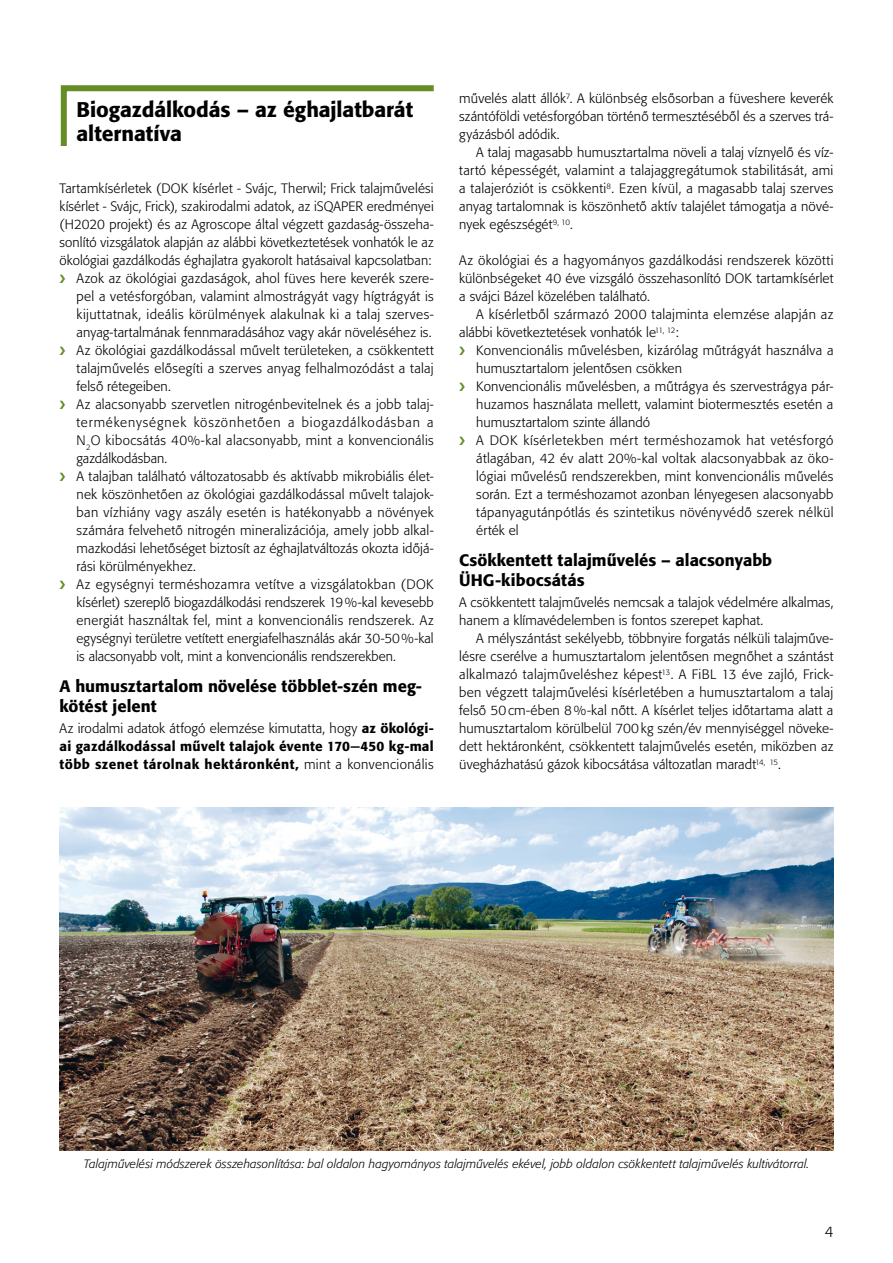
<style>
.page{position:relative;width:893px;height:1263px;background:#fff}
.page>*{position:absolute;margin:0;border:0;box-sizing:border-box;transform-origin:0 0}
.t1{font:500 21px/24px "Formata";color:#000}
.t2{font:500 16.5px/20.2px "Formata";color:#000}
.t3{font:300 15px "Formata";color:#000}
.t4{font:300 13.5px/18px "Formata";letter-spacing:.015em;color:#000;text-align:justify}
.t5{font:500 13.5px/18px "Formata";letter-spacing:.03em;color:#000;text-align:justify}
.t6{font:300 13.5px "Formata";letter-spacing:.04em;color:#000}
.t7{font:300 13.5px "Formata";letter-spacing:.06em;color:#000}
.t8{font:italic 300 12px "Formata";letter-spacing:.01em;color:#000}
.s1{color:#658c25}
.s2{font-weight:300}
</style>
<div class="page">
<img style="left:60px;top:808px;width:773px;height:343px">
<svg style="left:60px;top:85px;width:374px;height:61px"></svg>
<h1 class="t1" style="left:77px;top:97px;width:338px">Biogazdálkodás – az éghajlatbarát alternatíva</h1>
<p class="t4" style="left:60px;top:179px;width:376px">Tartamkísérletek (DOK kísérlet - Svájc, Therwil; Frick talajművelési</p>
<p class="t4" style="left:60px;top:197px;width:376px">kísérlet - Svájc, Frick), szakirodalmi adatok, az iSQAPER eredményei</p>
<p class="t4" style="left:60px;top:215px;width:376px">(H2020 projekt) és az Agroscope által végzett gazdaság-összeha-</p>
<p class="t4" style="left:60px;top:233px;width:376px">sonlító vizsgálatok alapján az alábbi következtetések vonhatók le az</p>
<p class="t4" style="left:60px;top:251px;width:373px">ökológiai gazdálkodás éghajlatra gyakorolt hatásaival kapcsolatban:</p>
<p class="t4" style="left:60px;top:269px;width:376px"><span class="s1">❯</span> Azok az ökológiai gazdaságok, ahol füves here keverék szere-</p>
<p class="t4" style="left:77px;top:287px;width:359px">pel a vetésforgóban, valamint almostrágyát vagy hígtrágyát is</p>
<p class="t4" style="left:77px;top:305px;width:359px">kijuttatnak, ideális körülmények alakulnak ki a talaj szerves-</p>
<p class="t4" style="left:77px;top:323px;width:357px">anyag-tartalmának fennmaradásához vagy akár növeléséhez is.</p>
<p class="t4" style="left:60px;top:341px;width:376px"><span class="s1">❯</span> Az ökológiai gazdálkodással művelt területeken, a csökkentett</p>
<p class="t4" style="left:77px;top:359px;width:359px">talajművelés elősegíti a szerves anyag felhalmozódást a talaj</p>
<p class="t4" style="left:77px;top:377px;width:96px">felső rétegeiben.</p>
<p class="t4" style="left:60px;top:395px;width:376px"><span class="s1">❯</span> Az alacsonyabb szervetlen nitrogénbevitelnek és a jobb talaj-</p>
<p class="t7" style="left:77px;top:414px;width:359px">termékenységnek köszönhetően a biogazdálkodásban a</p>
<p class="t4" style="left:77px;top:431px;width:359px">N<sub>2</sub>O kibocsátás 40%-kal alacsonyabb, mint a konvencionális</p>
<p class="t4" style="left:77px;top:449px;width:92px">gazdálkodásban.</p>
<p class="t4" style="left:60px;top:467px;width:376px"><span class="s1">❯</span> A talajban található változatosabb és aktívabb mikrobiális élet-</p>
<p class="t4" style="left:77px;top:485px;width:359px">nek köszönhetően az ökológiai gazdálkodással művelt talajok-</p>
<p class="t4" style="left:77px;top:503px;width:359px">ban vízhiány vagy aszály esetén is hatékonyabb a növények</p>
<p class="t4" style="left:77px;top:521px;width:359px">számára felvehető nitrogén mineralizációja, amely jobb alkal-</p>
<p class="t4" style="left:77px;top:539px;width:359px">mazkodási lehetőséget biztosít az éghajlatváltozás okozta időjá-</p>
<p class="t4" style="left:77px;top:557px;width:121px">rási körülményekhez.</p>
<p class="t4" style="left:60px;top:575px;width:376px"><span class="s1">❯</span> Az egységnyi terméshozamra vetítve a vizsgálatokban (DOK</p>
<p class="t4" style="left:77px;top:593px;width:359px">kísérlet) szereplő biogazdálkodási rendszerek 19%-kal kevesebb</p>
<p class="t4" style="left:77px;top:611px;width:359px">energiát használtak fel, mint a konvencionális rendszerek. Az</p>
<p class="t4" style="left:77px;top:629px;width:359px">egységnyi területre vetített energiafelhasználás akár 30-50%-kal</p>
<p class="t4" style="left:77px;top:647px;width:321px">is alacsonyabb volt, mint a konvencionális rendszerekben.</p>
<p class="t2" style="left:60px;top:676px;width:364px">A humusztartalom növelése többlet-szén meg&shy;kötést jelent</p>
<p class="t5" style="left:60px;top:719px;width:376px"><span class="s2">Az irodalmi adatok átfogó elemzése kimutatta, hogy</span> az ökológi&shy;ai gazdálkodással művelt talajok évente 170−450 kg-mal több szenet tárolnak hektáronként, <span class="s2">mint a konvencionális</span></p>
<p class="t4" style="left:459px;top:89px;width:376px">művelés alatt állók<sup>7</sup>. A különbség elsősorban a füveshere keverék szántóföldi vetésforgóban történő termesztéséből és a szerves trá&shy;gyázásból adódik.</p>
<p class="t4" style="left:459px;top:143px;width:376px;text-indent:17px">A talaj magasabb humusztartalma növeli a talaj víznyelő és víz&shy;tartó képességét, valamint a talajaggregátumok stabilitását, ami a talajeróziót is csökkenti<sup>8</sup>. Ezen kívül, a magasabb talaj szerves anyag tartalomnak is köszönhető aktív talajélet támogatja a növé&shy;nyek egészségét<sup>9,</sup> <sup>10</sup>.</p>
<p class="t4" style="left:459px;top:251px;width:376px">Az ökológiai és a hagyományos gazdálkodási rendszerek közötti különbségeket 40 éve vizsgáló összehasonlító DOK tartamkísérlet a svájci Bázel közelében található.</p>
<p class="t4" style="left:476px;top:305px;width:359px">A kísérletből származó 2000 talajminta elemzése alapján az</p>
<p class="t4" style="left:459px;top:323px;width:221px">alábbi következtetések vonhatók le<sup>11,</sup> <sup>12</sup>:</p>
<p class="t4" style="left:459px;top:341px;width:376px"><span class="s1">❯</span> Konvencionális művelésben, kizárólag műtrágyát használva a</p>
<p class="t4" style="left:476px;top:359px;width:207px">humusztartalom jelentősen csökken</p>
<p class="t4" style="left:459px;top:377px;width:376px"><span class="s1">❯</span> Konvencionális művelésben, a műtrágya és szervestrágya pár-</p>
<p class="t4" style="left:476px;top:395px;width:359px">huzamos használata mellett, valamint biotermesztés esetén a</p>
<p class="t4" style="left:476px;top:413px;width:175px">humusztartalom szinte állandó</p>
<p class="t6" style="left:459px;top:432px;width:376px"><span class="s1">❯</span> A DOK kísérletekben mért terméshozamok hat vetésforgó</p>
<p class="t4" style="left:476px;top:449px;width:359px">átlagában, 42 év alatt 20%-kal voltak alacsonyabbak az öko-</p>
<p class="t4" style="left:476px;top:467px;width:359px">lógiai művelésű rendszerekben, mint konvencionális művelés</p>
<p class="t4" style="left:476px;top:485px;width:359px">során. Ezt a terméshozamot azonban lényegesen alacsonyabb</p>
<p class="t4" style="left:476px;top:503px;width:359px">tápanyagutánpótlás és szintetikus növényvédő szerek nélkül</p>
<p class="t4" style="left:476px;top:521px;width:44px">érték el</p>
<p class="t2" style="left:459px;top:550px;width:314px">Csökkentett talajművelés – alacsonyabb<br>ÜHG-kibocsátás</p>
<p class="t4" style="left:459px;top:593px;width:376px">A csökkentett talajművelés nemcsak a talajok védelmére alkalmas, hanem a klímavédelemben is fontos szerepet kaphat.</p>
<p class="t4" style="left:459px;top:629px;width:376px;text-indent:17px">A mélyszántást sekélyebb, többnyire forgatás nélküli talajműve&shy;lésre cserélve a humusztartalom jelentősen megnőhet a szántást alkalmazó talajműveléshez képest<sup>13</sup>. A FiBL 13 éve zajló, Frick&shy;ben végzett talajművelési kísérletében a humusztartalom a talaj felső 50cm-ében 8%-kal nőtt. A kísérlet teljes időtartama alatt a humusztartalom körülbelül 700kg szén/év mennyiséggel növeke&shy;dett hektáronként, csökkentett talajművelés esetén, miközben az üvegházhatású gázok kibocsátása változatlan maradt<sup>14,</sup> <sup>15</sup>.</p>
<p class="t8" style="left:84px;top:1156px;width:727px">Talajművelési módszerek összehasonlítása: bal oldalon hagyományos talajművelés ekével, jobb oldalon csökkentett talajművelés kultivátorral.</p>
<p class="t3" style="left:825px;top:1223px;width:10px">4</p>
</div>
